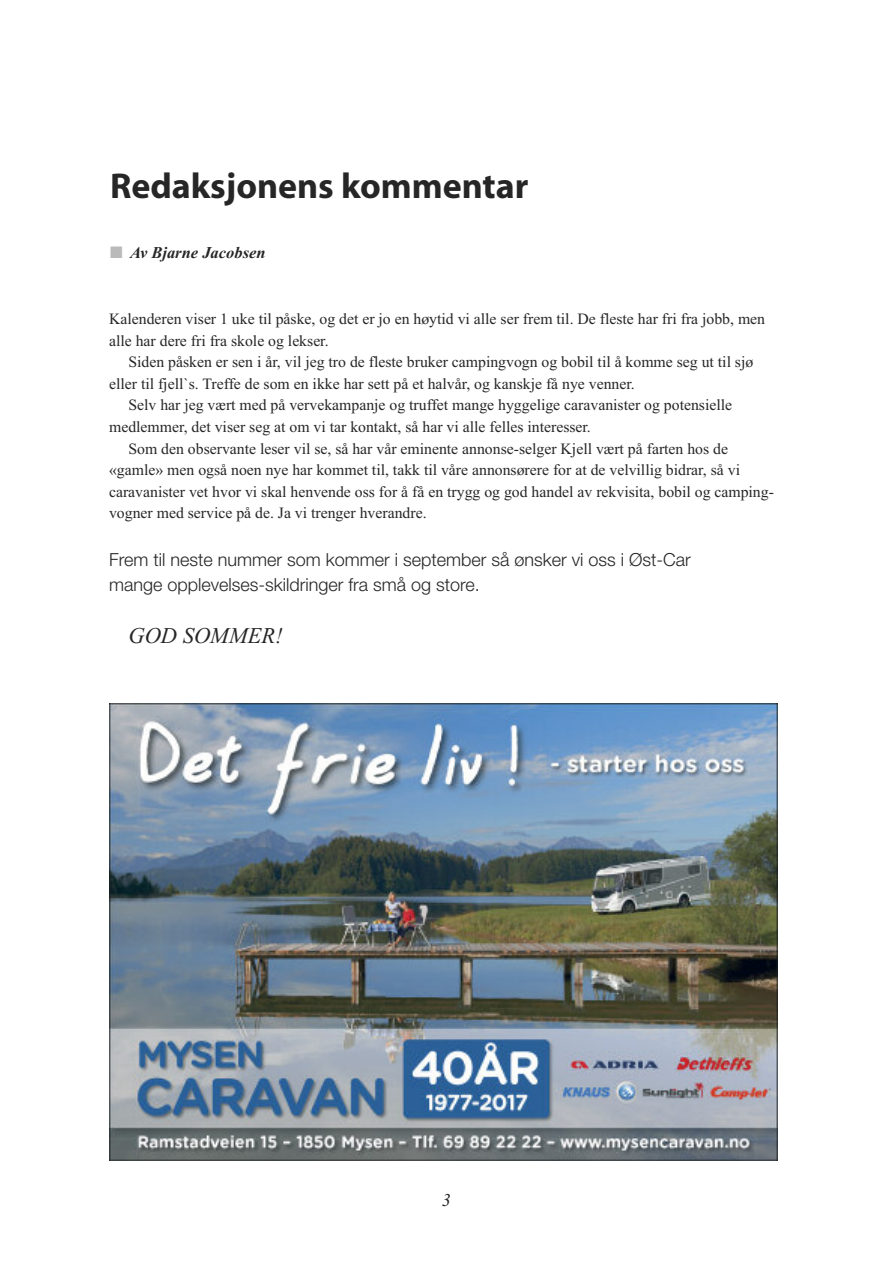
<style>
.page{position:relative;width:893px;height:1263px;background:#fff}
.page>*{position:absolute;margin:0;border:0;box-sizing:border-box;transform-origin:0 0}
.t1{font:700 36px "Myriad";color:#272627}
.t2{font:italic 22.5px "Times New Roman";color:#272627}
.t3{font:300 18px/25.5px "Helvetica Neue";color:#272627}
.t4{font:italic 18px "Times New Roman";color:#272627}
.t5{font:italic 700 16.5px "Times New Roman";color:#272627}
.t6{font:15.75px/21.6px "Times New Roman";color:#272627}
.s1{color:#bababa}
</style>
<div class="page">
<img style="left:109px;top:704px;width:668px;height:457px">
<h1 class="t1" style="left:110px;top:172px;width:420px">Redaksjonens kommentar</h1>
<p class="t5" style="left:110px;top:242px;width:157px"><span class="s1">■</span> Av Bjarne Jacobsen</p>
<p class="t6" style="left:109px;top:308px;width:658px">Kalenderen viser 1 uke til påske, og det er jo en høytid vi alle ser frem til. De fleste har fri fra jobb, men alle har dere fri fra skole og lekser.</p>
<p class="t6" style="left:109px;top:351px;width:646px;text-indent:19px">Siden påsken er sen i år, vil jeg tro de fleste bruker campingvogn og bobil til å komme seg ut til sjø eller til fjell`s. Treffe de som en ikke har sett på et halvår, og kanskje få nye venner.</p>
<p class="t6" style="left:109px;top:394px;width:625px;text-indent:19px">Selv har jeg vært med på vervekampanje og truffet mange hyggelige caravanister og potensielle medlemmer, det viser seg at om vi tar kontakt, så har vi alle felles interesser.</p>
<p class="t6" style="left:109px;top:437px;width:666px;text-indent:19px">Som den observante leser vil se, så har vår eminente annonse-selger Kjell vært på farten hos de «gamle» men også noen nye har kommet til, takk til våre annonsørere for at de velvillig bidrar, så vi caravanister vet hvor vi skal henvende oss for å få en trygg og god handel av rekvisita, bobil og camping&shy;vogner med service på de. Ja vi trenger hverandre.</p>
<p class="t3" style="left:109px;top:546px;width:583px">Frem til neste nummer som kommer i september så ønsker vi oss i Øst-Car mange opplevelses-skildringer fra små og store.</p>
<h2 class="t2" style="left:128px;top:622px;width:156px">GOD SOMMER!</h2>
<p class="t4" style="left:442px;top:1190px;width:10px">3</p>
</div>
